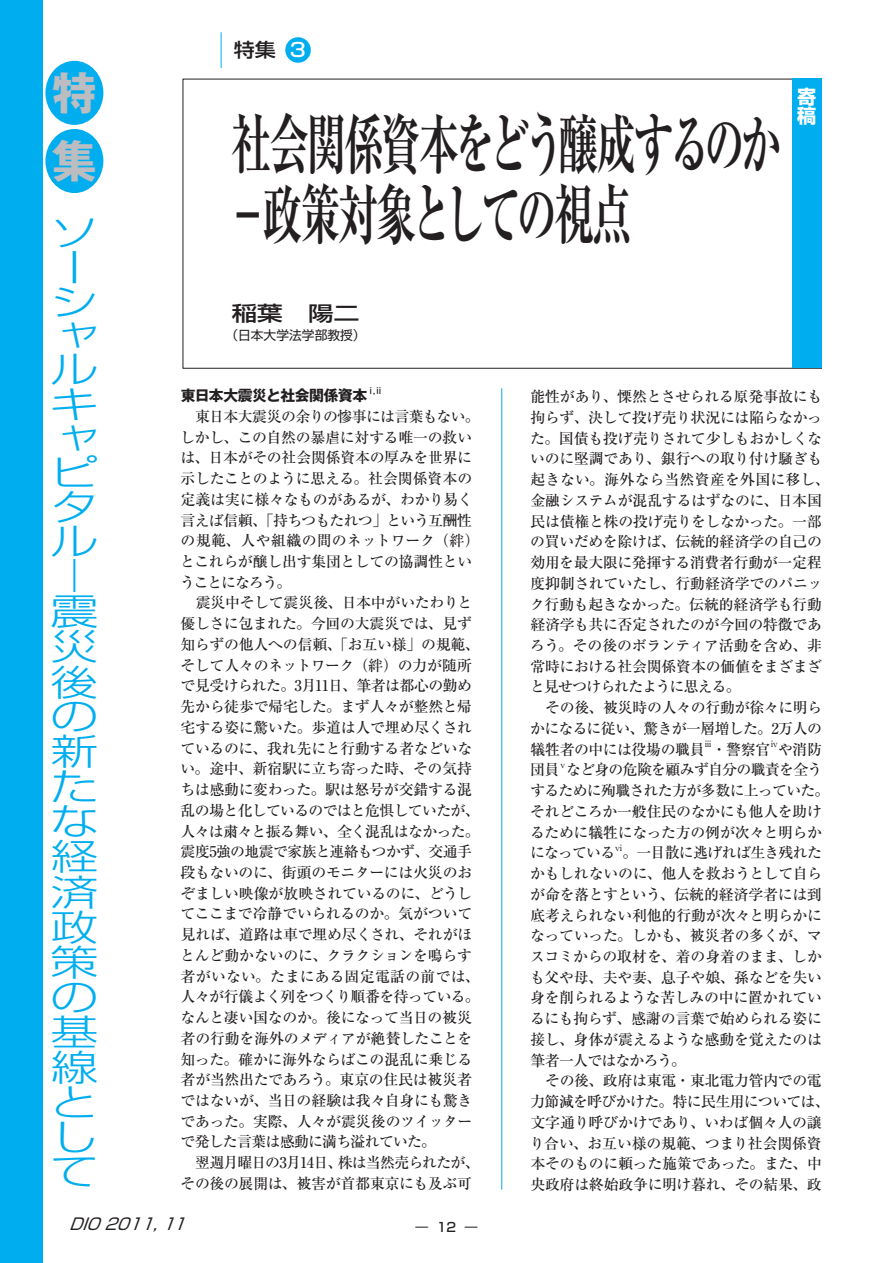
<style>
.page{position:relative;width:893px;height:1263px;background:#fff}
.page>*{position:absolute;margin:0;border:0;box-sizing:border-box;transform-origin:0 0}
.t1{font:700 65.85px/69.2px "Ryumin Pro";letter-spacing:-.08em;color:#231f20;scale:.61 1}
.t2{font:700 44.85px/68.1px "Gothic MB101 Pro";color:#bcbdc0}
.t3{font:300 36.3px/35px "Shin Go Pro";color:#00aeef;scale:1.33 1}
.t4{font:300 33px "Shin Go Pro";color:#00aeef;scale:1.46 1}
.t5{font:500 20.4px "Shin Go Pro";color:#231f20;scale:1.25 1}
.t6{font:500 19.2px "Shin Go Pro";color:#231f20;scale:1.1 1}
.t7{font:700 19.2px/19.2px "Shin Go Pro";color:#fff}
.t8{font:italic 15.9px "Shin Go Pro";color:#231f20}
.t9{font:500 14.85px/20.7px "Ryumin Pro";letter-spacing:-.02em;color:#231f20}
.t10{font:700 14.85px "Gothic MB101 Pro";letter-spacing:-.035em;color:#231f20}
.t11{font:12.75px "Shin Go Pro";color:#231f20}
.t12{font:500 12.75px "Shin Go Pro";color:#231f20}
.t13{font:500 8.7px "Ryumin Pro";color:#231f20}
.t14{font:500 8.7px "Gothic MB101 Pro";color:#231f20}
.s1{color:#fff}
</style>
<div class="page">
<hr style="left:501px;top:388px;width:1px;height:801px;background:#00aeef">
<div style="left:0;top:0;width:43px;height:1263px;background:#00aeef"></div>
<div style="left:45px;top:61px;width:58px;height:64px;background:#00aeef;border-radius:50%"></div>
<div style="left:45px;top:129px;width:58px;height:64px;background:#00aeef;border-radius:50%"></div>
<div style="left:285px;top:37px;width:26px;height:26px;background:#00aeef;border-radius:50%"></div>
<hr style="left:221px;top:32px;width:1px;height:36px;background:#00aeef">
<div style="left:792px;top:79px;width:30px;height:289px;background:#00aeef"></div>
<h2 class="t2" style="left:52px;top:53px;width:46px">特集</h2>
<h3 class="t3" style="left:50px;top:211px;width:37px;line-height:34.3px">ソーシャルキャピタル</h3>
<h3 class="t4" style="left:50px;top:548px;width:19px">─</h3>
<h3 class="t3" style="left:50px;top:589px;width:37px;text-align:justify">震災後の新たな経済政策の基線として</h3>
<p class="t6" style="left:234px;top:34px;width:65px">特集 <span class="s1">3</span></p>
<h1 class="t1" style="left:228px;top:106px;width:909px">社会関係資本をどう醸成するのか−政策対象としての視点</h1>
<p class="t7" style="left:797px;top:85px;width:20px">寄稿</p>
<h3 class="t5" style="left:232px;top:296px;width:104px">稲葉　陽二</h3>
<p class="t11" style="left:225px;top:324px;width:142px">（日本大学法学部教授）</p>
<p class="t10" style="left:181px;top:383px;width:188px">東日本大震災と社会関係資本</p>
<p class="t14" style="left:366px;top:383px;width:18px">ⅰ,ⅱ</p>
<p class="t9" style="left:180px;top:405px;width:301px">　東日本大震災の余りの惨事には言葉もない。しかし、この自然の暴虐に対する唯一の救いは、日本がその社会関係資本の厚みを世界に示したことのように思える。社会関係資本の定義は実に様々なものがあるが、わかり易く言えば信頼、「持ちつもたれつ」という互酬性の規範、人や組織の間のネットワーク（絆）とこれらが醸し出す集団としての協調性ということになろう。<br>　震災中そして震災後、日本中がいたわりと優しさに包まれた。今回の大震災では、見ず知らずの他人への信頼、「お互い様」の規範、そして人々のネットワーク（絆）の力が随所で見受けられた。3月11日、筆者は都心の勤め先から徒歩で帰宅した。まず人々が整然と帰宅する姿に驚いた。歩道は人で埋め尽くされているのに、我れ先にと行動する者などいない。途中、新宿駅に立ち寄った時、その気持ちは感動に変わった。駅は怒号が交錯する混乱の場と化しているのではと危惧していたが、人々は粛々と振る舞い、全く混乱はなかった。震度5強の地震で家族と連絡もつかず、交通手段もないのに、街頭のモニターには火災のおぞましい映像が放映されているのに、どうしてここまで冷静でいられるのか。気がついて見れば、道路は車で埋め尽くされ、それがほとんど動かないのに、クラクションを鳴らす者がいない。たまにある固定電話の前では、人々が行儀よく列をつくり順番を待っている。なんと凄い国なのか。後になって当日の被災者の行動を海外のメディアが絶賛したことを知った。確かに海外ならばこの混乱に乗じる者が当然出たであろう。東京の住民は被災者ではないが、当日の経験は我々自身にも驚きであった。実際、人々が震災後のツイッターで発した言葉は感動に満ち溢れていた。<br>　翌週月曜日の3月14日、株は当然売られたが、その後の展開は、被害が首都東京にも及ぶ可</p>
<p class="t9" style="left:530px;top:385px;width:301px">能性があり、慄然とさせられる原発事故にも拘らず、決して投げ売り状況には陥らなかった。国債も投げ売りされて少しもおかしくないのに堅調であり、銀行への取り付け騒ぎも起きない。海外なら当然資産を外国に移し、金融システムが混乱するはずなのに、日本国民は債権と株の投げ売りをしなかった。一部の買いだめを除けば、伝統的経済学の自己の効用を最大限に発揮する消費者行動が一定程度抑制されていたし、行動経済学でのパニック行動も起きなかった。伝統的経済学も行動経済学も共に否定されたのが今回の特徴であろう。その後のボランティア活動を含め、非常時における社会関係資本の価値をまざまざと見せつけられたように思える。<br>　その後、被災時の人々の行動が徐々に明らかになるに従い、驚きが一層増した。2万人の犠牲者の中には役場の職員</p>
<p class="t13" style="left:704px;top:737px;width:10px">ⅲ</p>
<p class="t9" style="left:712px;top:738px;width:60px">・警察官</p>
<p class="t13" style="left:770px;top:737px;width:10px">ⅳ</p>
<p class="t9" style="left:778px;top:738px;width:45px">や消防</p>
<p class="t9" style="left:530px;top:758px;width:301px;text-indent:36px">など身の危険を顧みず自分の職責を全うするために殉職された方が多数に上っていた。それどころか一般住民のなかにも他人を助けるために犠牲になった方の例が次々と明らかになっている</p>
<p class="t9" style="left:530px;top:758px;width:31px">団員</p>
<p class="t13" style="left:558px;top:758px;width:10px">ⅴ</p>
<p class="t13" style="left:614px;top:841px;width:10px">ⅵ</p>
<p class="t9" style="left:530px;top:841px;width:301px;text-indent:93px">。一目散に逃げれば生き残れたかもしれないのに、他人を救おうとして自らが命を落とすという、伝統的経済学者には到底考えられない利他的行動が次々と明らかになっていった。しかも、被災者の多くが、マスコミからの取材を、着の身着のまま、しかも父や母、夫や妻、息子や娘、孫などを失い身を削られるような苦しみの中に置かれているにも拘らず、感謝の言葉で始められる姿に接し、身体が震えるような感動を覚えたのは筆者一人ではなかろう。<br>　その後、政府は東電・東北電力管内での電力節減を呼びかけた。特に民生用については、文字通り呼びかけであり、いわば個々人の譲り合い、お互い様の規範、つまり社会関係資本そのものに頼った施策であった。また、中央政府は終始政争に明け暮れ、その結果、政</p>
<p class="t8" style="left:69px;top:1210px;width:126px">DIO 2011, 11</p>
<p class="t12" style="left:416px;top:1216px;width:63px">― 12 ―</p>
</div>
